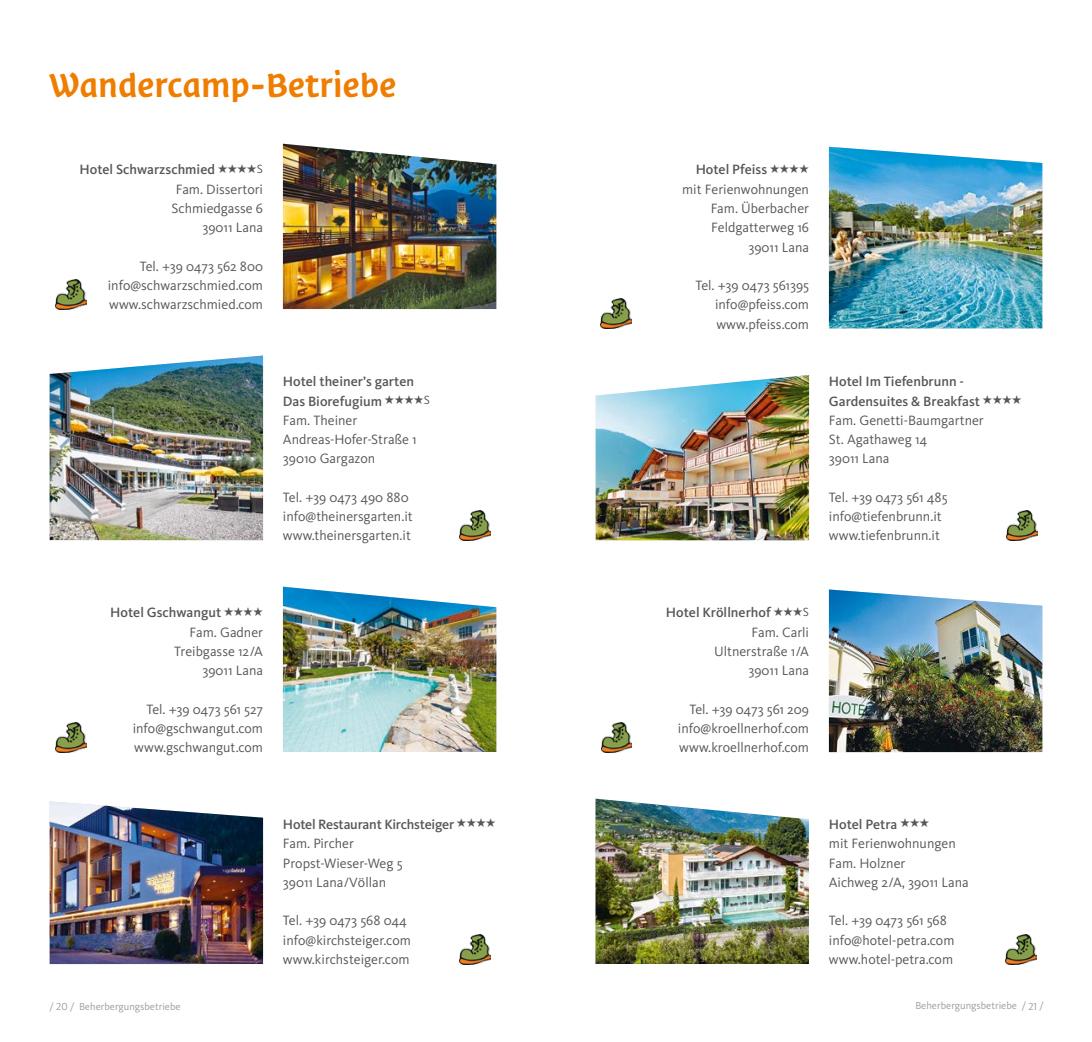
<style>
.page{position:relative;width:1092px;height:1042px;background:#fff}
.page>*{position:absolute;margin:0;border:0;box-sizing:border-box;transform-origin:0 0}
.t1{font:38.5px "Suedtirol";letter-spacing:-.02em;color:#ef7d00}
.t2{font:14px/19.2px "Kievit";color:#575756}
.t3{font:10.5px "Kievit";color:#9d9d9c}
.s1{font-weight:500}
.s2{font-family:"Meraner Land Holiday";font-size:12.25px}
.s3{font-size:12.25px}
.s4{font-family:"Kievit Regular SC"}
</style>
<div class="page">
<img style="left:283px;top:587px;width:213px;height:165px">
<img style="left:50px;top:355px;width:213px;height:185px">
<img style="left:828px;top:147px;width:214px;height:181px">
<img style="left:828px;top:589px;width:214px;height:163px">
<img style="left:595px;top:375px;width:214px;height:165px">
<img style="left:600px;top:299px;width:31px;height:29px">
<img style="left:601px;top:722px;width:30px;height:30px">
<img style="left:1006px;top:510px;width:31px;height:30px">
<img style="left:55px;top:279px;width:31px;height:30px">
<img style="left:55px;top:722px;width:31px;height:30px">
<img style="left:460px;top:510px;width:30px;height:30px">
<img style="left:283px;top:144px;width:213px;height:165px">
<img style="left:50px;top:801px;width:213px;height:163px">
<img style="left:460px;top:934px;width:30px;height:30px">
<img style="left:595px;top:798px;width:213px;height:166px">
<img style="left:1005px;top:934px;width:31px;height:30px">
<h1 class="t1" style="left:49px;top:63px;width:349px">Wandercamp-Betriebe</h1>
<p class="t2" style="left:80px;top:160px;width:185px;text-align:right"><span class="s1">Hotel Schwarzschmied</span> <span class="s2">AAAA</span><span class="s3">S<br></span>Fam. Dissertori<br>Schmiedgasse 6<br>39011 Lana</p>
<p class="t2" style="left:108px;top:257px;width:157px;text-align:justify;text-indent:32px">Tel. +39 0473 562 800 info@schwarzschmied.com www.schwarzschmied.com</p>
<p class="t2" style="left:283px;top:372px;width:149px"><span class="s1">Hotel theiner’s garten<br>Das Biorefugium</span> <span class="s2">AAAA</span><span class="s3">S<br></span>Fam. Theiner<br>Andreas-Hofer-Straße 1<br>39010 Gargazon</p>
<p class="t2" style="left:283px;top:488px;width:131px">Tel. +39 0473 490 880 info@theinersgarten.it www.theinersgarten.it</p>
<p class="t2" style="left:110px;top:603px;width:154px;text-align:right"><span class="s1">Hotel Gschwangut</span> <span class="s2">AAAA<br></span>Fam. Gadner<br>Treibgasse 12/A<br>39011 Lana</p>
<p class="t2" style="left:133px;top:699px;width:132px;text-align:justify;text-indent:14px">Tel. +39 0473 561 527 info@gschwangut.com www.gschwangut.com</p>
<p class="t2" style="left:283px;top:815px;width:214px"><span class="s1">Hotel Restaurant Kirchsteiger</span> <span class="s2">AAAA<br></span>Fam. Pircher<br>Propst-Wieser-Weg 5<br>39011 Lana/Völlan</p>
<p class="t2" style="left:283px;top:911px;width:129px">Tel. +39 0473 568 044 info@kirchsteiger.com www.kirchsteiger.com</p>
<p class="t2" style="left:682px;top:160px;width:128px;text-align:right"><span class="s1">Hotel Pfeiss</span> <span class="s2">AAAA </span>mit Ferienwohnungen<br>Fam. Überbacher<br>Feldgatterweg 16<br>39011 Lana</p>
<p class="t2" style="left:715px;top:276px;width:95px;text-align:justify;text-indent:-20px">Tel. +39 0473 561395 info@pfeiss.com www.pfeiss.com</p>
<p class="t2" style="left:828px;top:372px;width:194px"><span class="s1">Hotel Im Tiefenbrunn -<br>Gardensuites &amp; Breakfast</span> <span class="s2">AAAA<br></span>Fam. Genetti-Baumgartner<br>St. Agathaweg 14<br>39011 Lana</p>
<p class="t2" style="left:828px;top:488px;width:120px">Tel. +39 0473 561 485 info@tiefenbrunn.it www.tiefenbrunn.it</p>
<p class="t2" style="left:666px;top:603px;width:144px;text-align:right"><span class="s1">Hotel Kröllnerhof</span> <span class="s2">AAA</span><span class="s3">S<br></span>Fam. Carli<br>Ultnerstraße 1/A<br>39011 Lana</p>
<p class="t2" style="left:678px;top:699px;width:133px;text-align:justify;text-indent:11px">Tel. +39 0473 561 209 info@kroellnerhof.com www.kroellnerhof.com</p>
<p class="t2" style="left:828px;top:815px;width:141px"><span class="s1">Hotel Petra</span> <span class="s2">AAA<br></span>mit Ferienwohnungen<br>Fam. Holzner<br>Aichweg 2/A, 39011 Lana</p>
<p class="t2" style="left:828px;top:911px;width:127px">Tel. +39 0473 561 568 info@hotel-petra.com www.hotel-petra.com</p>
<p class="t3" style="left:50px;top:1001px;width:133px"><span class="s4">/ 20 /</span> Beherbergungsbetriebe</p>
<p class="t3" style="left:915px;top:1000px;width:130px">Beherbergungsbetriebe <span class="s4">/ 21 /</span></p>
</div>
